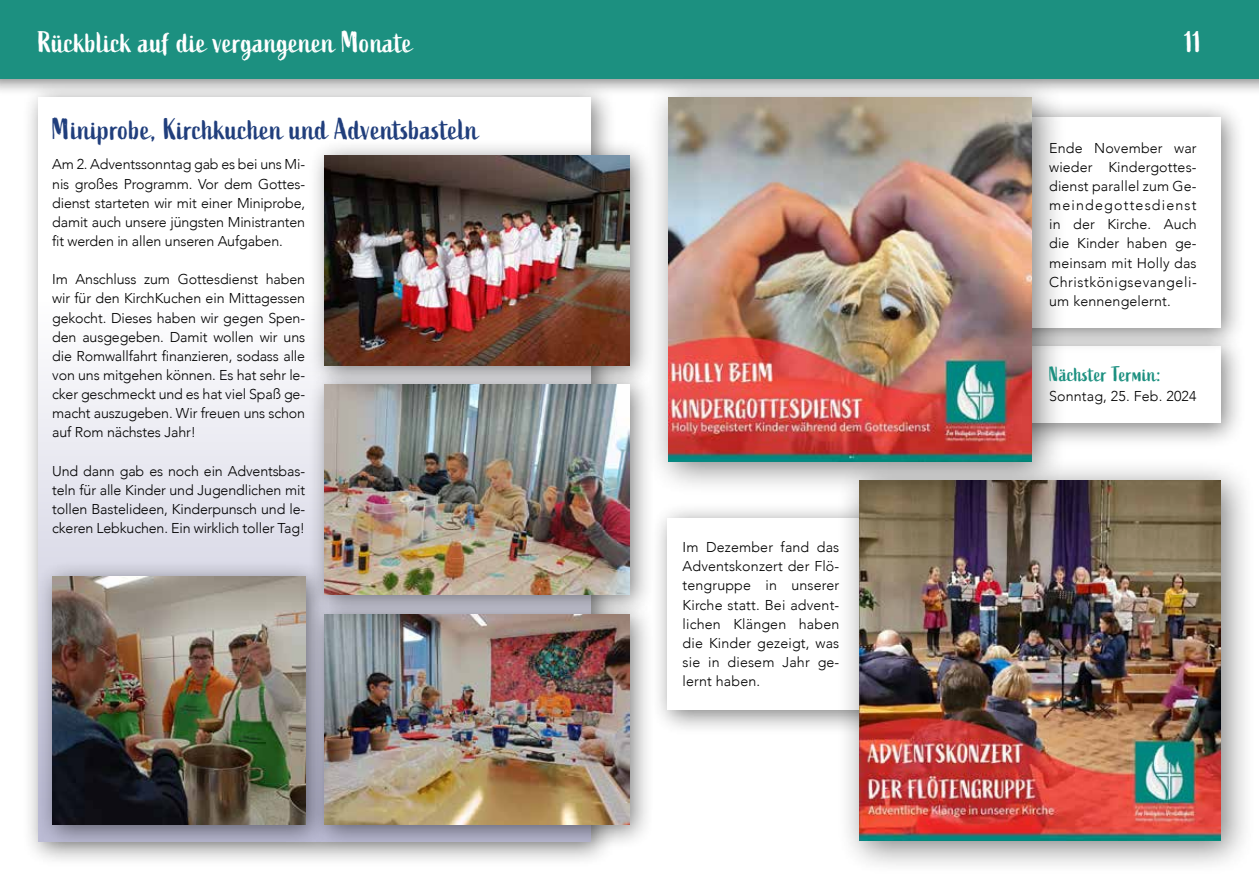
<style>
.page{position:relative;width:1259px;height:893px;background:#fff}
.page>*{position:absolute;margin:0;border:0;box-sizing:border-box;transform-origin:0 0}
.t1{font:30px "Active";letter-spacing:.01em;color:#203e7c}
.t2{font:30px "Active";letter-spacing:.01em;color:#fff}
.t3{font:21px "Active";letter-spacing:.01em;color:#1c9080}
.t4{font:300 14.25px/19.2px "Avenir";letter-spacing:-.01em;color:#000;text-align:justify}
.t5{font:300 14.25px "Avenir";letter-spacing:.01em;color:#000}
</style>
<div class="page">
<div style="left:0;top:0;width:1259px;height:96px;background:#000;opacity:.5"></div>
<div style="left:0;top:0;width:1259px;height:79px;background:#1c9080"></div>
<div style="left:978px;top:330px;width:268px;height:119px;background:#000;opacity:.5"></div>
<div style="left:994px;top:347px;width:226px;height:76px;background:#fff"></div>
<div style="left:22px;top:81px;width:595px;height:787px;background:#000;opacity:.5"></div>
<div style="left:38px;top:98px;width:553px;height:744px;background:#fff"></div>
<svg style="left:38px;top:375px;width:270px;height:184px;fill:#e8e8f1"></svg>
<div style="left:308px;top:598px;width:347px;height:252px;background:#000;opacity:.5"></div>
<img style="left:331px;top:620px;width:298px;height:205px">
<div style="left:36px;top:559px;width:295px;height:292px;background:#000;opacity:.5"></div>
<img style="left:52px;top:576px;width:253px;height:249px">
<div style="left:308px;top:139px;width:347px;height:252px;background:#000;opacity:.5"></div>
<img style="left:324px;top:155px;width:305px;height:211px">
<div style="left:308px;top:368px;width:347px;height:252px;background:#000;opacity:.5"></div>
<img style="left:324px;top:385px;width:305px;height:209px">
<div style="left:651px;top:502px;width:269px;height:234px;background:#000;opacity:.5"></div>
<div style="left:668px;top:519px;width:226px;height:191px;background:#fff"></div>
<div style="left:836px;top:457px;width:419px;height:418px;background:#000;opacity:.5"></div>
<img style="left:859px;top:480px;width:361px;height:361px">
<div style="left:978px;top:100px;width:268px;height:253px;background:#000;opacity:.5"></div>
<div style="left:994px;top:117px;width:226px;height:210px;background:#fff"></div>
<div style="left:645px;top:75px;width:421px;height:421px;background:#000;opacity:.5"></div>
<img style="left:668px;top:98px;width:363px;height:363px">
<h1 class="t2" style="left:38px;top:24px;width:376px">Rückblick auf die vergangenen Monate</h1>
<h1 class="t2" style="left:1184px;top:24px;width:18px">11</h1>
<h1 class="t1" style="left:52px;top:112px;width:428px">Miniprobe, Kirchkuchen und Adventsbasteln</h1>
<p class="t4" style="left:52px;top:155px;width:254px">Am 2. Adventssonntag gab es bei uns Mi&shy;nis großes Programm. Vor dem Gottes&shy;dienst starteten wir mit einer Miniprobe, damit auch unsere jüngsten Ministranten fit werden in allen unseren Aufgaben.</p>
<p class="t4" style="left:52px;top:270px;width:254px">Im Anschluss zum Gottesdienst haben wir für den KirchKuchen ein Mittagessen gekocht. Dieses haben wir gegen Spen&shy;den ausgegeben. Damit wollen wir uns die Romwallfahrt finanzieren, sodass alle von uns mitgehen können. Es hat sehr le&shy;cker geschmeckt und es hat viel Spaß ge&shy;macht auszugeben. Wir freuen uns schon auf Rom nächstes Jahr!</p>
<p class="t4" style="left:52px;top:461px;width:254px">Und dann gab es noch ein Adventsbas&shy;teln für alle Kinder und Jugendlichen mit tollen Bastelideen, Kinderpunsch und le&shy;ckeren Lebkuchen. Ein wirklich toller Tag!</p>
<p class="t4" style="left:682px;top:538px;width:158px">Im Dezember fand das Adventskonzert der Flö&shy;tengruppe in unserer Kirche statt. Bei advent&shy;lichen Klängen haben die Kinder gezeigt, was sie in diesem Jahr ge&shy;lernt haben.</p>
<p class="t4" style="left:1049px;top:138px;width:149px">Ende November war wieder Kindergottes&shy;dienst parallel zum Ge&shy;meindegottesdienst in der Kirche. Auch die Kinder haben ge&shy;meinsam mit Holly das Christkönigsevangeli&shy;um kennengelernt.</p>
<h2 class="t3" style="left:1049px;top:362px;width:113px">Nächster Termin:</h2>
<p class="t5" style="left:1049px;top:387px;width:149px">Sonntag, 25. Feb. 2024</p>
</div>
